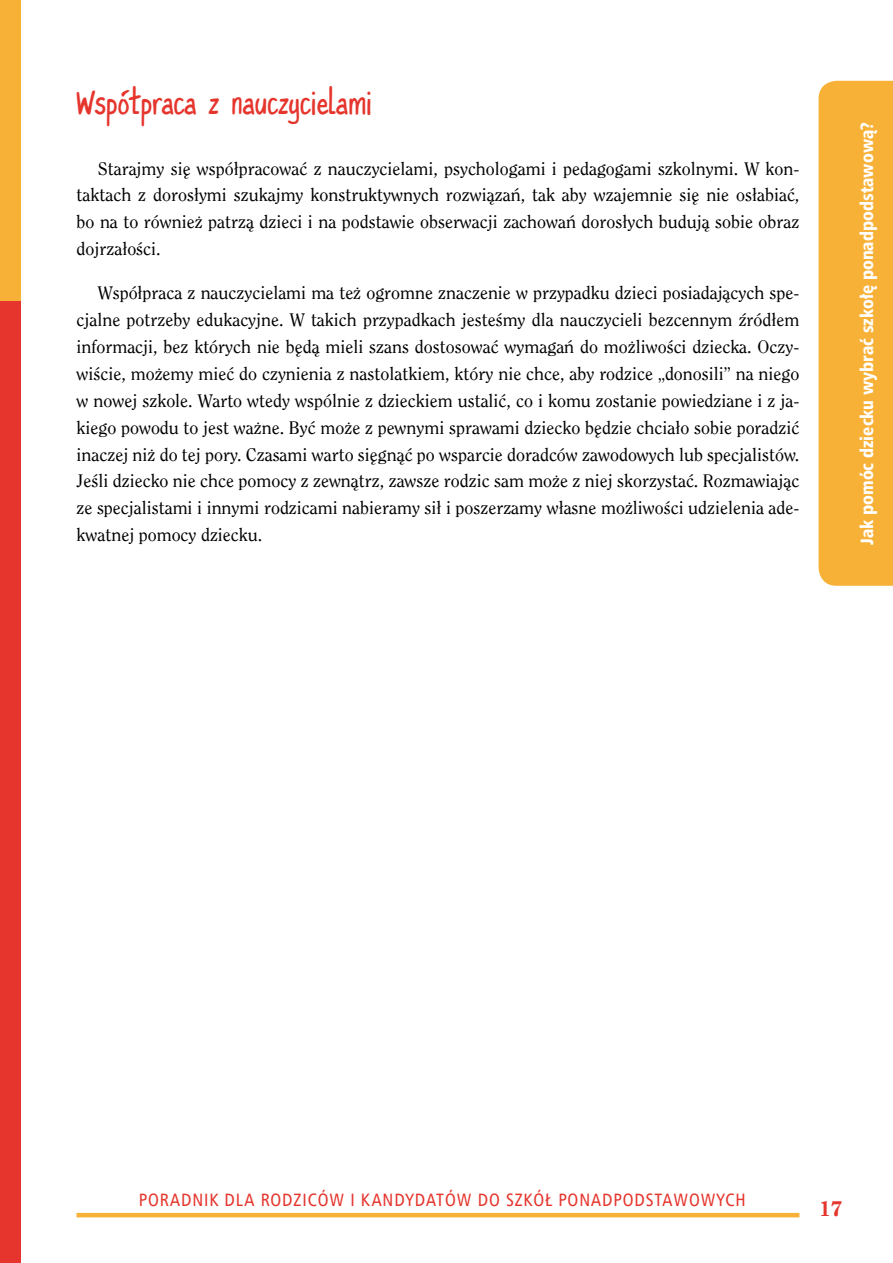
<style>
.page{position:relative;width:893px;height:1263px;background:#fff}
.page>*{position:absolute;margin:0;border:0;box-sizing:border-box;transform-origin:0 0}
.t1{font:35.85px "PT Script Eclipse";color:#e5352d}
.t2{font:800 20.85px "Clearface LT";color:#e5352d}
.t3{font:18px/26.8px "Clearface LT";color:#000;text-align:justify}
.t4{font:18px "Humnst 777 Cn EU";letter-spacing:.05em;color:#e5352d}
.t5{font:18px "Humnst 777 Blk Cn EU";color:#fff}
</style>
<div class="page">
<div style="left:0;top:1px;width:21px;height:1262px;background:#e5352d"></div>
<div style="left:0;top:0;width:21px;height:301px;background:#f8b137"></div>
<hr style="left:77px;top:1213px;width:722px;height:4px;background:#f8b137">
<div style="left:819px;top:81px;width:74px;height:505px;background:#f8b137"></div>
<h1 class="t1" style="left:77px;top:76px;width:297px">Współpraca z nauczycielami</h1>
<p class="t3" style="left:77px;top:155px;width:724px;text-indent:21px">Starajmy się współpracować z nauczycielami, psychologami i pedagogami szkolnymi. W kon&shy;taktach z dorosłymi szukajmy konstruktywnych rozwiązań, tak aby wzajemnie się nie osłabiać, bo na to również patrzą dzieci i na podstawie obserwacji zachowań dorosłych budują sobie obraz dojrzałości.</p>
<p class="t3" style="left:77px;top:280px;width:724px;text-indent:21px">Współpraca z nauczycielami ma też ogromne znaczenie w przypadku dzieci posiadających spe&shy;cjalne potrzeby edukacyjne. W takich przypadkach jesteśmy dla nauczycieli bezcennym źródłem informacji, bez których nie będą mieli szans dostosować wymagań do możliwości dziecka. Oczy&shy;wiście, możemy mieć do czynienia z nastolatkiem, który nie chce, aby rodzice „donosili” na niego w nowej szkole. Warto wtedy wspólnie z dzieckiem ustalić, co i komu zostanie powiedziane i z ja&shy;kiego powodu to jest ważne. Być może z pewnymi sprawami dziecko będzie chciało sobie poradzić inaczej niż do tej pory. Czasami warto sięgnąć po wsparcie doradców zawodowych lub specjalistów.<br>Jeśli dziecko nie chce pomocy z zewnątrz, zawsze rodzic sam może z niej skorzystać. Rozmawiając ze specjalistami i innymi rodzicami nabieramy sił i poszerzamy własne możliwości udzielenia ade&shy;kwatnej pomocy dziecku.</p>
<p class="t5" style="left:855px;top:545px;width:425px;rotate:-90deg">Jak pomóc dziecku wybrać szkołę ponadpodstawową?</p>
<p class="t4" style="left:139px;top:1189px;width:608px">PORADNIK DLA RODZICÓW I KANDYDATÓW DO SZKÓŁ PONADPODSTAWOWYCH</p>
<p class="t2" style="left:819px;top:1196px;width:25px">17</p>
</div>
